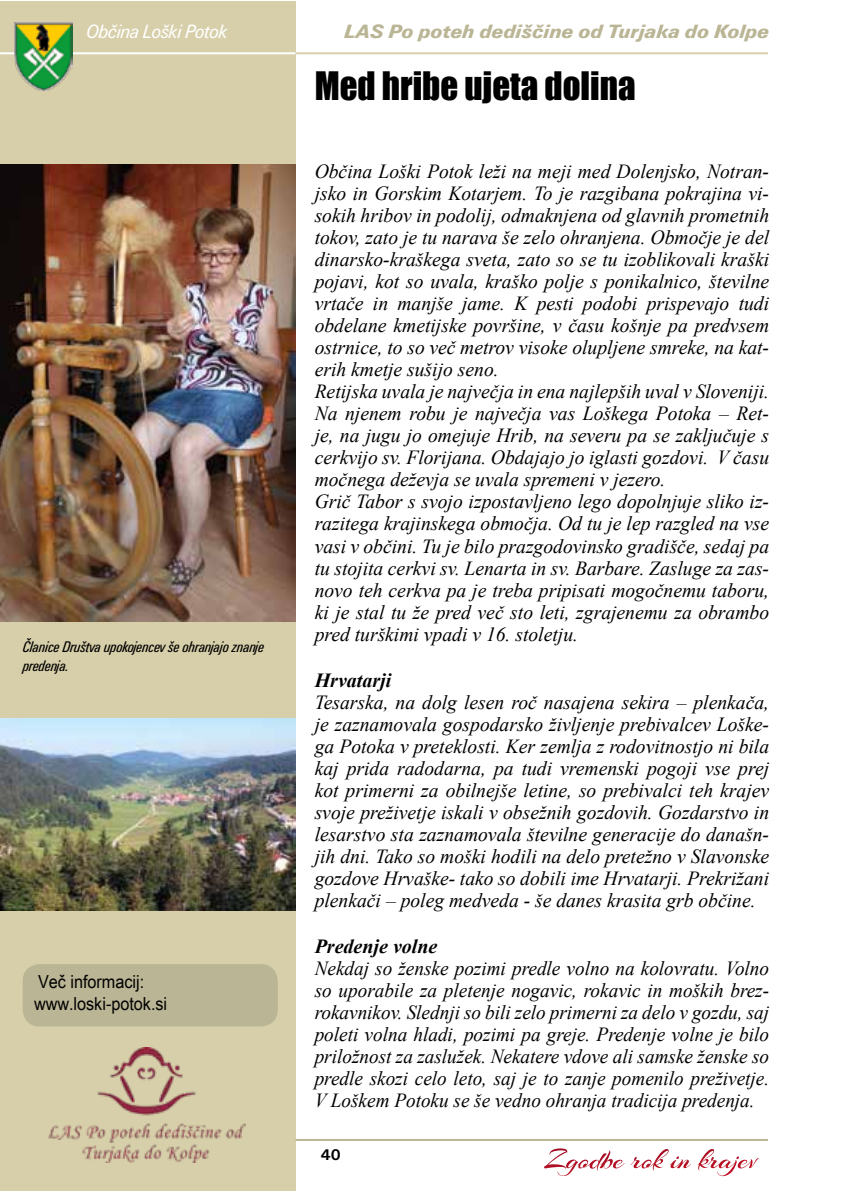
<style>
.page{position:relative;width:842px;height:1191px;background:#fff}
.page>*{position:absolute;margin:0;border:0;box-sizing:border-box;transform-origin:0 0}
.t1{font:36px "Impact";color:#000}
.t2{font:italic 20px/22px "Times New Roman";color:#000}
.t3{font:italic 20px/22px "Times New Roman";color:#000;text-align:justify;scale:.96 1}
.t4{font:20px "Unitus TEE Blac Ital";color:#bab594}
.t5{font:italic 700 20px "Times New Roman";color:#000}
.t6{font:italic 20px "Unitus TEE";letter-spacing:-.02em;color:#fff;scale:.9 1}
.t7{font:18px/21.6px "Arial Unicode MS";color:#000;scale:.9 1}
.t8{font:italic condensed 16px/19.2px "Unitus TEE";color:#000}
.t9{font:700 16px "Unitus TEE";color:#000}
</style>
<div class="page">
<div style="left:0;top:1px;width:295px;height:1190px;background:#d7cfa9"></div>
<hr style="left:0;top:52px;width:768px;height:2px;background:#d7cfa9">
<svg style="left:544px;top:1148px;width:170px;height:22px"></svg>
<hr style="left:295px;top:1139px;width:473px;height:2px;background:#bab594">
<hr style="left:0;top:52px;width:295px;height:2px;background:#fff">
<div style="left:23px;top:964px;width:255px;height:62px;background:#bab594;border-radius:17px"></div>
<img style="left:15px;top:23px;width:57px;height:68px">
<img style="left:0;top:164px;width:295px;height:457px">
<img style="left:0;top:719px;width:295px;height:191px">
<img style="left:49px;top:1047px;width:197px;height:115px">
<p class="t6" style="left:86px;top:20px;width:159px">Občina Loški Potok</p>
<p class="t4" style="left:344px;top:20px;width:426px">LAS Po poteh dediščine od Turjaka do Kolpe</p>
<p class="t8" style="left:23px;top:637px;width:243px">Članice Društva upokojencev še ohranjajo znanje predenja.</p>
<p class="t7" style="left:34px;top:970px;width:150px">Več informacij: www.loski-potok.si</p>
<h1 class="t1" style="left:315px;top:58px;width:322px">Med hribe ujeta dolina</h1>
<p class="t2" style="left:315px;top:160px;width:456px">Občina Loški Potok leži na meji med Dolenjsko, Notran&shy;jsko in Gorskim Kotarjem. To je razgibana pokrajina vi&shy;sokih hribov in podolij, odmaknjena od glavnih prometnih tokov, zato je tu narava še zelo ohranjena. Območje je del dinarsko-kraškega sveta, zato so se tu izoblikovali kraški pojavi, kot so uvala, kraško polje s ponikalnico, številne vrtače in manjše jame. K pesti podobi prispevajo tudi obdelane kmetijske površine, v času košnje pa predvsem ostrnice, to so več metrov visoke olupljene smreke, na kat&shy;erih kmetje sušijo seno.<br>Retijska uvala je največja in ena najlepših uval v Sloveniji.<br>Na njenem robu je največja vas Loškega Potoka – Ret&shy;je, na jugu jo omejuje Hrib, na severu pa se zaključuje s cerkvijo sv. Florijana. Obdajajo jo iglasti gozdovi. V času močnega deževja se uvala spremeni v jezero.<br>Grič Tabor s svojo izpostavljeno lego dopolnjuje sliko iz&shy;razitega krajinskega območja. Od tu je lep razgled na vse vasi v občini. Tu je bilo prazgodovinsko gradišče, sedaj pa tu stojita cerkvi sv. Lenarta in sv. Barbare. Zasluge za zas&shy;novo teh cerkva pa je treba pripisati mogočnemu taboru, ki je stal tu že pred več sto leti, zgrajenemu za obrambo pred turškimi vpadi v 16. stoletju.</p>
<p class="t5" style="left:315px;top:666px;width:78px">Hrvatarji</p>
<p class="t2" style="left:315px;top:690px;width:456px;text-align:justify">Tesarska, na dolg lesen roč nasajena sekira – plenkača, je zaznamovala gospodarsko življenje prebivalcev Loške&shy;ga Potoka v preteklosti. Ker zemlja z rodovitnostjo ni bila kaj prida radodarna, pa tudi vremenski pogoji vse prej kot primerni za obilnejše letine, so prebivalci teh krajev svoje preživetje iskali v obsežnih gozdovih. Gozdarstvo in lesarstvo sta zaznamovala številne generacije do današn&shy;jih dni. Tako so moški hodili na delo pretežno v Slavonske gozdove Hrvaške- tako so dobili ime Hrvatarji. Prekrižani plenkači – poleg medveda - še danes krasita grb občine.</p>
<p class="t5" style="left:315px;top:932px;width:124px">Predenje volne</p>
<p class="t3" style="left:315px;top:956px;width:475px">Nekdaj so ženske pozimi predle volno na kolovratu. Volno so uporabile za pletenje nogavic, rokavic in moških brez&shy;rokavnikov. Slednji so bili zelo primerni za delo v gozdu, saj poleti volna hladi, pozimi pa greje. Predenje volne je bilo priložnost za zaslužek. Nekatere vdove ali samske ženske so predle skozi celo leto, saj je to zanje pomenilo preživetje.<br>V Loškem Potoku se še vedno ohranja tradicija predenja.</p>
<p class="t9" style="left:321px;top:1146px;width:21px">40</p>
</div>
